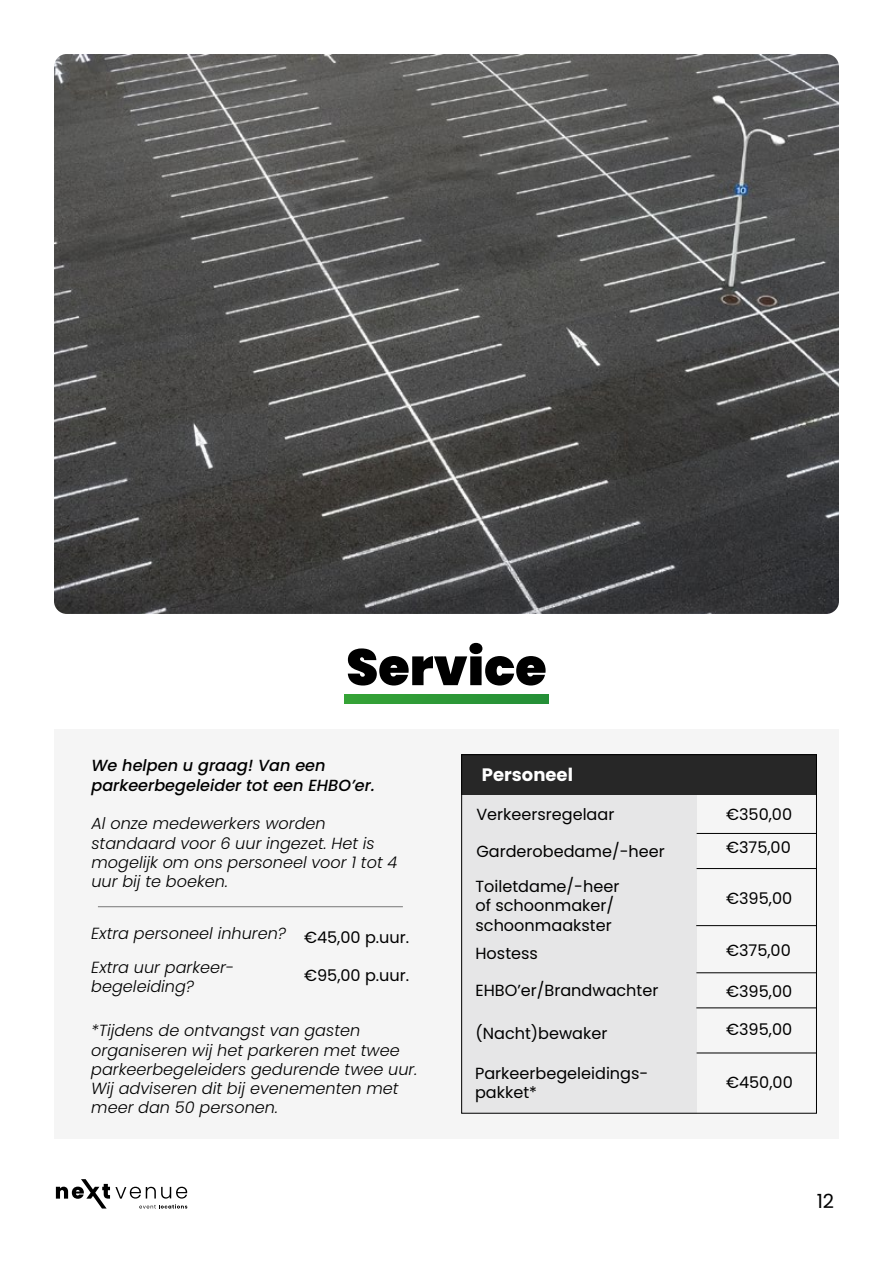
<style>
.page{position:relative;width:893px;height:1263px;background:#fff}
.page>*{position:absolute;margin:0;border:0;box-sizing:border-box;transform-origin:0 0}
.t1{font:900 51px "Poppins";color:#000}
.t2{font:19.5px "Poppins";color:#000}
.t3{font:700 18px "Poppins";color:#fff}
.t4{font:italic 300 16.05px/19.4px "Poppins";color:#000}
.t5{font:16.05px/19.4px "Poppins";color:#000}
.t6{font:italic 500 16.05px/19.4px "Poppins";color:#000}
.s1{font-weight:400;font-style:normal}
</style>
<div class="page">
<svg style="left:56px;top:1179px;width:131px;height:29px"></svg>
<div style="left:54px;top:729px;width:785px;height:409px;background:#f5f5f5"></div>
<div style="left:344px;top:695px;width:204px;height:9px;background:#2d9937"></div>
<img style="left:54px;top:54px;width:785px;height:560px">
<div style="left:461px;top:794px;width:236px;height:319px;background:#e6e6e7"></div>
<div style="left:461px;top:754px;width:356px;height:41px;background:#272727"></div>
<hr style="left:697px;top:833px;width:119px;height:1px;background:#000">
<hr style="left:697px;top:868px;width:119px;height:1px;background:#000">
<hr style="left:696px;top:925px;width:120px;height:1px;background:#000">
<div style="left:461px;top:754px;width:356px;height:359px;border:1px solid #000"></div>
<hr style="left:696px;top:972px;width:120px;height:1px;background:#000">
<hr style="left:696px;top:1008px;width:120px;height:1px;background:#000">
<hr style="left:697px;top:1053px;width:119px;height:1px;background:#000">
<hr style="left:98px;top:906px;width:305px;height:1px;background:#000">
<h1 class="t1" style="left:346px;top:638px;width:202px">Service</h1>
<p class="t6" style="left:91px;top:756px;width:285px">We helpen u graag! Van een parkeerbegeleider tot een EHBO’er.</p>
<p class="t4" style="left:91px;top:814px;width:307px">Al onze medewerkers worden standaard voor 6 uur ingezet. Het is mogelijk om ons personeel voor 1 tot 4 uur bij te boeken.</p>
<p class="t4" style="left:91px;top:924px;width:319px">Extra personeel inhuren? <span class="s1">€45,00 p.uur.</span></p>
<p class="t4" style="left:91px;top:958px;width:145px">Extra uur parkeer&shy;begeleiding?</p>
<p class="t5" style="left:304px;top:965px;width:107px">€95,00 p.uur.</p>
<p class="t4" style="left:91px;top:1021px;width:328px">*Tijdens de ontvangst van gasten organiseren wij het parkeren met twee parkeerbegeleiders gedurende twee uur.<br>Wij adviseren dit bij evenementen met meer dan 50 personen.</p>
<p class="t3" style="left:482px;top:764px;width:93px">Personeel</p>
<p class="t5" style="left:476px;top:804px;width:140px">Verkeersregelaar</p>
<p class="t5" style="left:475px;top:834px;width:191px;line-height:35.1px">Garderobedame/-heer<br>Toiletdame/-heer</p>
<p class="t5" style="left:475px;top:896px;width:140px">of schoonmaker/ schoonmaakster</p>
<p class="t5" style="left:726px;top:797px;width:68px;line-height:33.6px">€350,00 €375,00</p>
<p class="t5" style="left:726px;top:889px;width:68px">€395,00</p>
<p class="t5" style="left:475px;top:944px;width:64px">Hostess</p>
<p class="t5" style="left:726px;top:941px;width:66px">€375,00</p>
<p class="t5" style="left:475px;top:981px;width:184px">EHBO’er/Brandwachter</p>
<p class="t5" style="left:475px;top:1023px;width:133px">(Nacht)bewaker</p>
<p class="t5" style="left:475px;top:1063px;width:175px">Parkeerbegeleidings&shy;pakket*</p>
<p class="t5" style="left:726px;top:982px;width:68px">€395,00</p>
<p class="t5" style="left:726px;top:1020px;width:68px">€395,00</p>
<p class="t5" style="left:726px;top:1073px;width:68px">€450,00</p>
<p class="t2" style="left:817px;top:1189px;width:19px">12</p>
</div>
